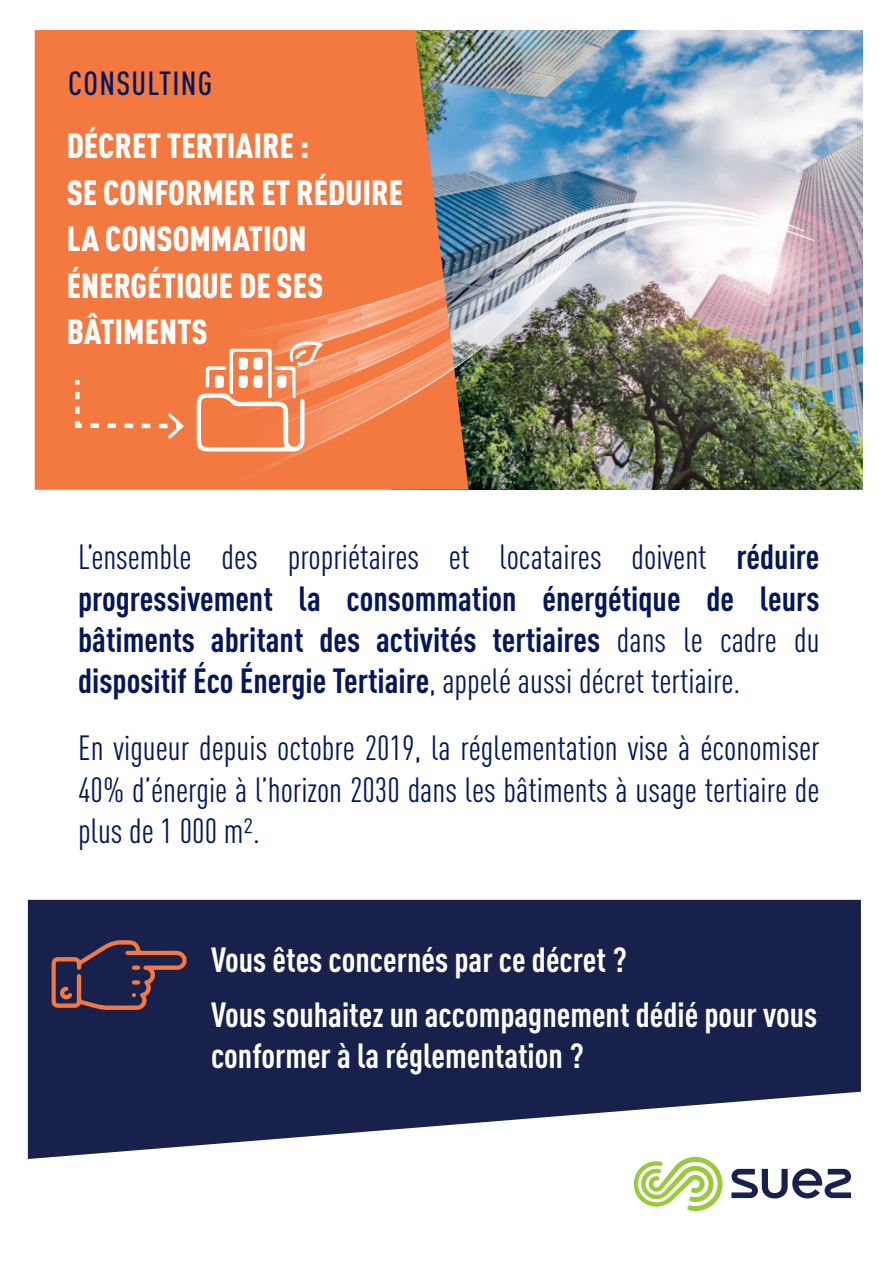
<style>
.page{position:relative;width:894px;height:1264px;background:#fff}
.page>*{position:absolute;margin:0;border:0;box-sizing:border-box;transform-origin:0 0}
.t1{font:700 condensed 34.5px/41.4px "DINOT";color:#04175c;text-align:justify}
.t2{font:condensed 34.5px/41.4px "DINOT";color:#04175c;text-align:justify}
.t3{font:700 condensed 34.5px/54.9px "DINOT";color:#fff}
.t4{font:900 condensed 34.5px/46.5px "DINOT";color:#fff}
.t5{font:500 condensed 33px "DINOT";letter-spacing:.04em;color:#04175c}
.s1{font-weight:400}
</style>
<div class="page">
<svg style="left:28px;top:899px;width:832px;height:259px;background:#363e63"></svg>
<img style="left:468px;top:30px;width:394px;height:62px">
<div style="left:35px;top:30px;width:433px;height:460px;background:#f37941"></div>
<img style="left:172px;top:92px;width:691px;height:398px">
<svg style="left:633px;top:1156px;width:89px;height:54px"></svg>
<svg style="left:731px;top:1168px;width:119px;height:30px"></svg>
<svg style="left:75px;top:380px;width:5px;height:4px"></svg>
<svg style="left:73px;top:392px;width:111px;height:47px;background:#f38350"></svg>
<svg style="left:196px;top:341px;width:127px;height:110px"></svg>
<svg style="left:52px;top:940px;width:134px;height:69px;background:#433248"></svg>
<p class="t5" style="left:68px;top:64px;width:146px">CONSULTING</p>
<p class="t4" style="left:67px;top:122px;width:338px">DÉCRET TERTIAIRE :<br>SE CONFORMER ET RÉDUIRE<br>LA CONSOMMATION<br>ÉNERGÉTIQUE DE SES<br>BÂTIMENTS</p>
<p class="t1" style="left:78px;top:536px;width:742px"><span class="s1">L’ensemble des propriétaires et locataires doivent</span> réduire progressivement la consommation énergétique de leurs bâtiments abritant des activités tertiaires <span class="s1">dans le cadre du </span>dispositif Éco Énergie Tertiaire<span class="s1">, appelé aussi décret tertiaire.</span></p>
<p class="t2" style="left:78px;top:727px;width:742px">En vigueur depuis octobre 2019, la réglementation vise à économiser 40% d’énergie à l’horizon 2030 dans les bâtiments à usage tertiaire de plus de 1 000 m².</p>
<p class="t3" style="left:211px;top:931px;width:607px">Vous êtes concernés par ce décret ?<br>Vous souhaitez un accompagnement dédié pour vous</p>
<p class="t3" style="left:211px;top:1027px;width:374px">conformer à la réglementation ?</p>
</div>
